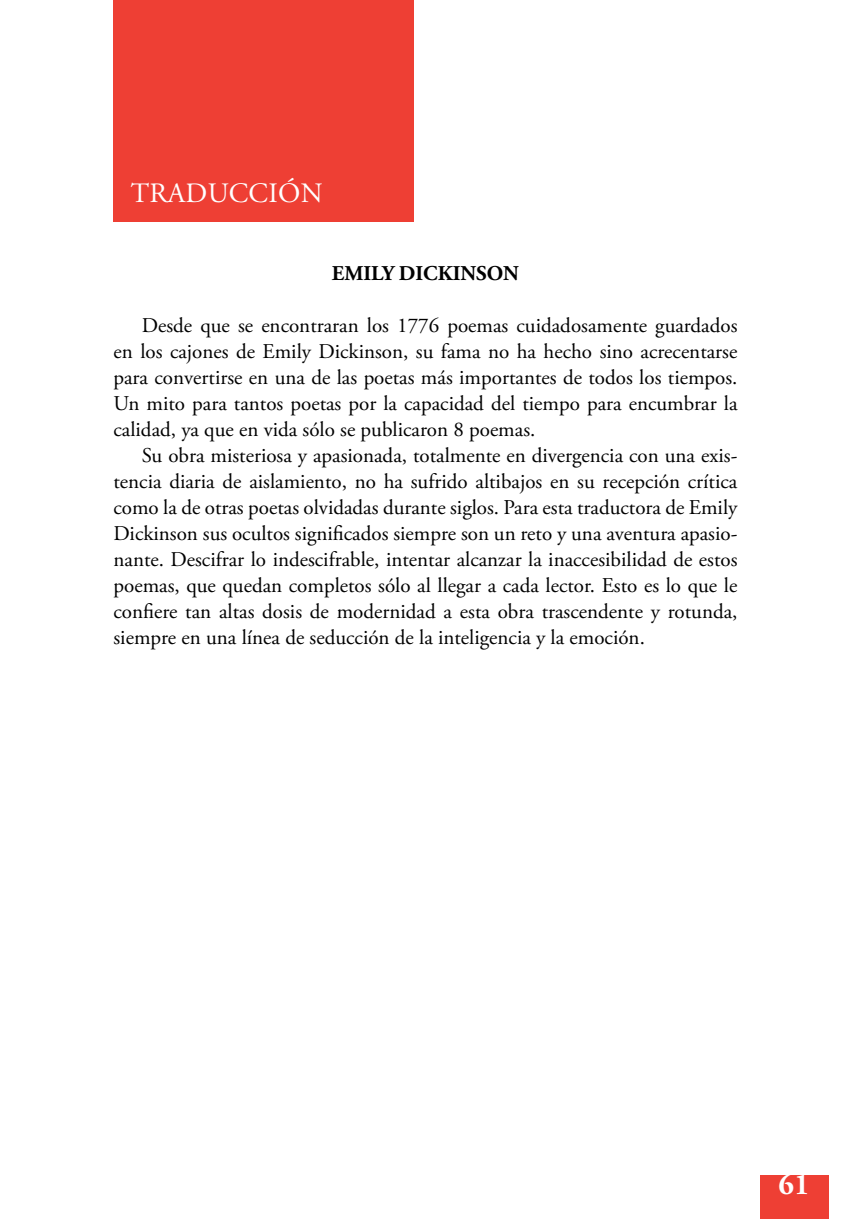
<style>
.page{position:relative;width:851px;height:1219px;background:#fff}
.page>*{position:absolute;margin:0;border:0;box-sizing:border-box;transform-origin:0 0}
.t1{font:700 30px "Adobe Garamond Pro";color:#fff}
.t2{font:28px "Adobe Garamond Pro";letter-spacing:.01em;color:#fff}
.t3{font:21px/26px "Adobe Garamond Pro";color:#000;text-align:justify}
.t4{font:700 21px "Adobe Garamond Pro";color:#000}
</style>
<div class="page">
<div style="left:760px;top:1175px;width:68px;height:44px;background:#ee3f34"></div>
<div style="left:113px;top:0;width:301px;height:221px;background:#ee3f34"></div>
<h2 class="t2" style="left:131px;top:176px;width:193px">TRADUCCIÓN</h2>
<p class="t4" style="left:332px;top:261px;width:188px">EMILY DICKINSON</p>
<p class="t3" style="left:113px;top:313px;width:625px;text-indent:28px">Desde que se encontraran los 1776 poemas cuidadosamente guardados en los cajones de Emily Dickinson, su fama no ha hecho sino acrecentarse para convertirse en una de las poetas más importantes de todos los tiempos.<br>Un mito para tantos poetas por la capacidad del tiempo para encumbrar la calidad, ya que en vida sólo se publicaron 8 poemas.</p>
<p class="t3" style="left:113px;top:443px;width:625px;text-indent:28px">Su obra misteriosa y apasionada, totalmente en divergencia con una exis&shy;tencia diaria de aislamiento, no ha sufrido altibajos en su recepción crítica como la de otras poetas olvidadas durante siglos. Para esta traductora de Emily Dickinson sus ocultos significados siempre son un reto y una aventura apasio&shy;nante. Descifrar lo indescifrable, intentar alcanzar la inaccesibilidad de estos poemas, que quedan completos sólo al llegar a cada lector. Esto es lo que le confiere tan altas dosis de modernidad a esta obra trascendente y rotunda, siempre en una línea de seducción de la inteligencia y la emoción.</p>
<h1 class="t1" style="left:778px;top:1167px;width:33px">61</h1>
</div>
